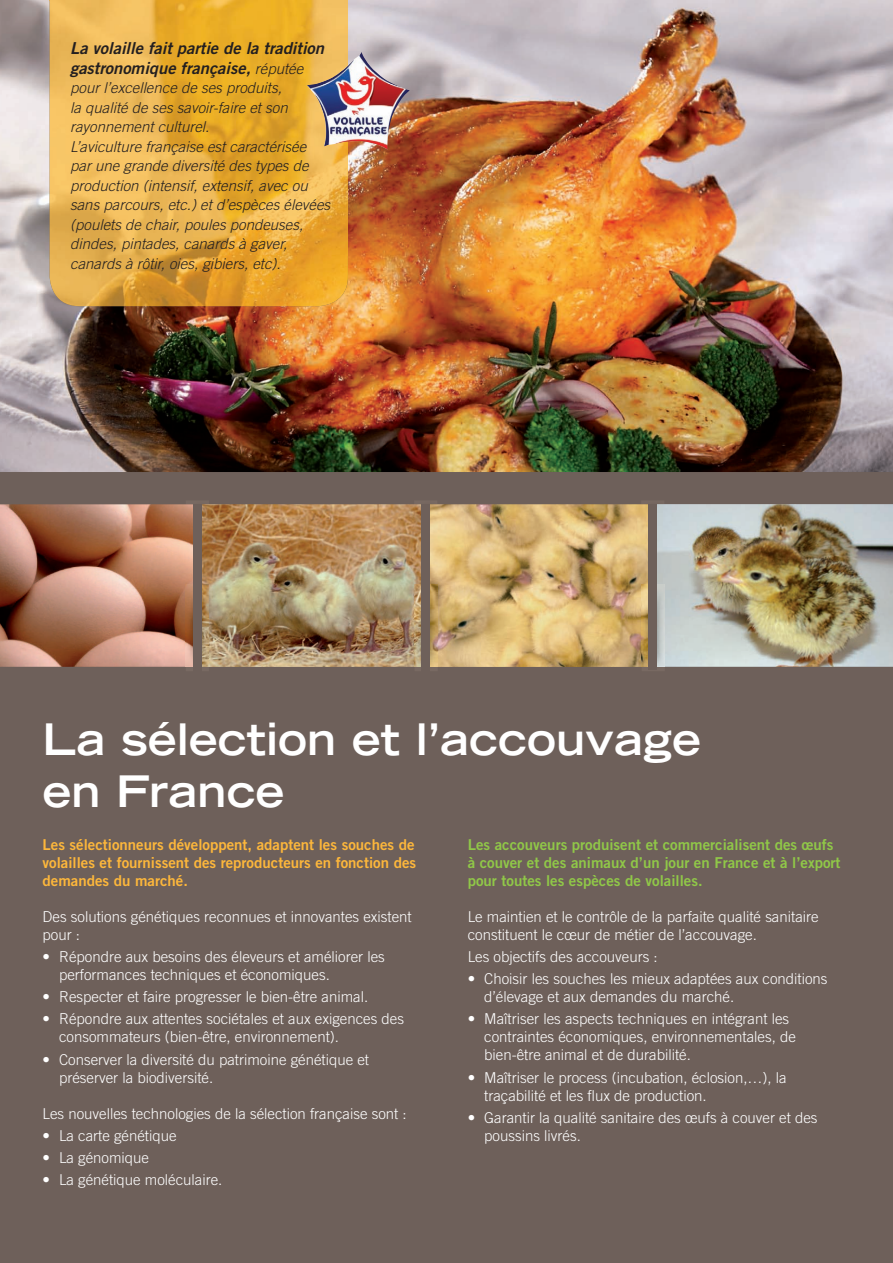
<style>
.page{position:relative;width:893px;height:1263px;background:#6e605a}
.page>*{position:absolute;margin:0;border:0;box-sizing:border-box;transform-origin:0 0}
.t1{font:700 expanded 43.5px/52.2px "Trade Gothic LT Std";color:#fff}
.t2{font:16.5px/19.5px "Trade Gothic LT Std Bd 2 Obl";color:#231f20}
.t3{font:300 15px/18px "Trade Gothic LT Std";color:#fff}
.t4{font:italic 300 15px/19.5px "Trade Gothic LT Std";color:#231f20}
.t5{font:15px/18px "Trade Gothic LT Std Bd 2";color:#90c848}
.t6{font:15px/18px "Trade Gothic LT Std Bd 2";color:#fdb73b;text-align:justify}
.s1{font-family:"Trade Gothic LT Std";font-weight:300;font-style:italic;font-size:15px}
</style>
<div class="page">
<img style="left:0;top:0;width:893px;height:472px">
<img style="left:50px;top:0;width:298px;height:306px">
<img style="left:430px;top:504px;width:218px;height:163px">
<img style="left:657px;top:504px;width:236px;height:163px">
<img style="left:0;top:504px;width:421px;height:163px">
<img style="left:186px;top:584px;width:23px;height:83px">
<img style="left:430px;top:584px;width:8px;height:83px">
<img style="left:415px;top:584px;width:6px;height:83px">
<img style="left:642px;top:584px;width:6px;height:83px">
<img style="left:657px;top:584px;width:8px;height:83px">
<div style="left:193px;top:504px;width:9px;height:168px;background:#6e605a"></div>
<img style="left:307px;top:52px;width:103px;height:98px">
<p class="t2" style="left:70px;top:39px;width:255px">La volaille fait partie de la tradition gastronomique française, <span class="s1">réputée</span></p>
<p class="t4" style="left:70px;top:79px;width:261px">pour l’excellence de ses produits,<br>la qualité de ses savoir-faire et son rayonnement culturel.<br>L’aviculture française est caractérisée par une grande diversité des types de production (intensif, extensif, avec ou sans parcours, etc.) et d’espèces élevées (poulets de chair, poules pondeuses, dindes, pintades, canards à gaver, canards à rôtir, oies, gibiers, etc).</p>
<h1 class="t1" style="left:43px;top:712px;width:660px">La sélection et l’accouvage en France</h1>
<p class="t6" style="left:43px;top:835px;width:375px">Les sélectionneurs développent, adaptent les souches de volailles et fournissent des reproducteurs en fonction des demandes du marché.</p>
<p class="t3" style="left:43px;top:907px;width:371px">Des solutions génétiques reconnues et innovantes existent pour :</p>
<p class="t3" style="left:59px;top:947px;width:327px;text-indent:-16px">• Répondre aux besoins des éleveurs et améliorer les performances techniques et économiques.</p>
<p class="t3" style="left:43px;top:988px;width:327px">• Respecter et faire progresser le bien-être animal.</p>
<p class="t3" style="left:59px;top:1010px;width:347px;text-indent:-16px">• Répondre aux attentes sociétales et aux exigences des consommateurs (bien-être, environnement).</p>
<p class="t3" style="left:59px;top:1050px;width:312px;text-indent:-16px">• Conserver la diversité du patrimoine génétique et préserver la biodiversité.</p>
<p class="t3" style="left:43px;top:1104px;width:366px">Les nouvelles technologies de la sélection française sont :</p>
<p class="t3" style="left:43px;top:1126px;width:136px">• La carte génétique</p>
<p class="t3" style="left:43px;top:1148px;width:108px">• La génomique</p>
<p class="t3" style="left:43px;top:1171px;width:181px">• La génétique moléculaire.</p>
<p class="t5" style="left:468px;top:835px;width:374px">Les accouveurs produisent et commercialisent des œufs à couver et des animaux d’un jour en france et à l’export pour toutes les espèces de volailles.</p>
<p class="t3" style="left:468px;top:907px;width:352px">Le maintien et le contrôle de la parfaite qualité sanitaire constituent le cœur de métier de l’accouvage.</p>
<p class="t3" style="left:468px;top:947px;width:192px">Les objectifs des accouveurs :</p>
<p class="t3" style="left:484px;top:969px;width:345px;text-indent:-16px">• Choisir les souches les mieux adaptées aux conditions d’élevage et aux demandes du marché.</p>
<p class="t3" style="left:484px;top:1010px;width:313px;text-indent:-16px">• Maîtriser les aspects techniques en intégrant les contraintes économiques, environnementales, de bien-être animal et de durabilité.</p>
<p class="t3" style="left:484px;top:1068px;width:304px;text-indent:-16px">• Maîtriser le process (incubation, éclosion,…), la traçabilité et les flux de production.</p>
<p class="t3" style="left:484px;top:1108px;width:335px;text-indent:-16px">• Garantir la qualité sanitaire des œufs à couver et des poussins livrés.</p>
</div>
